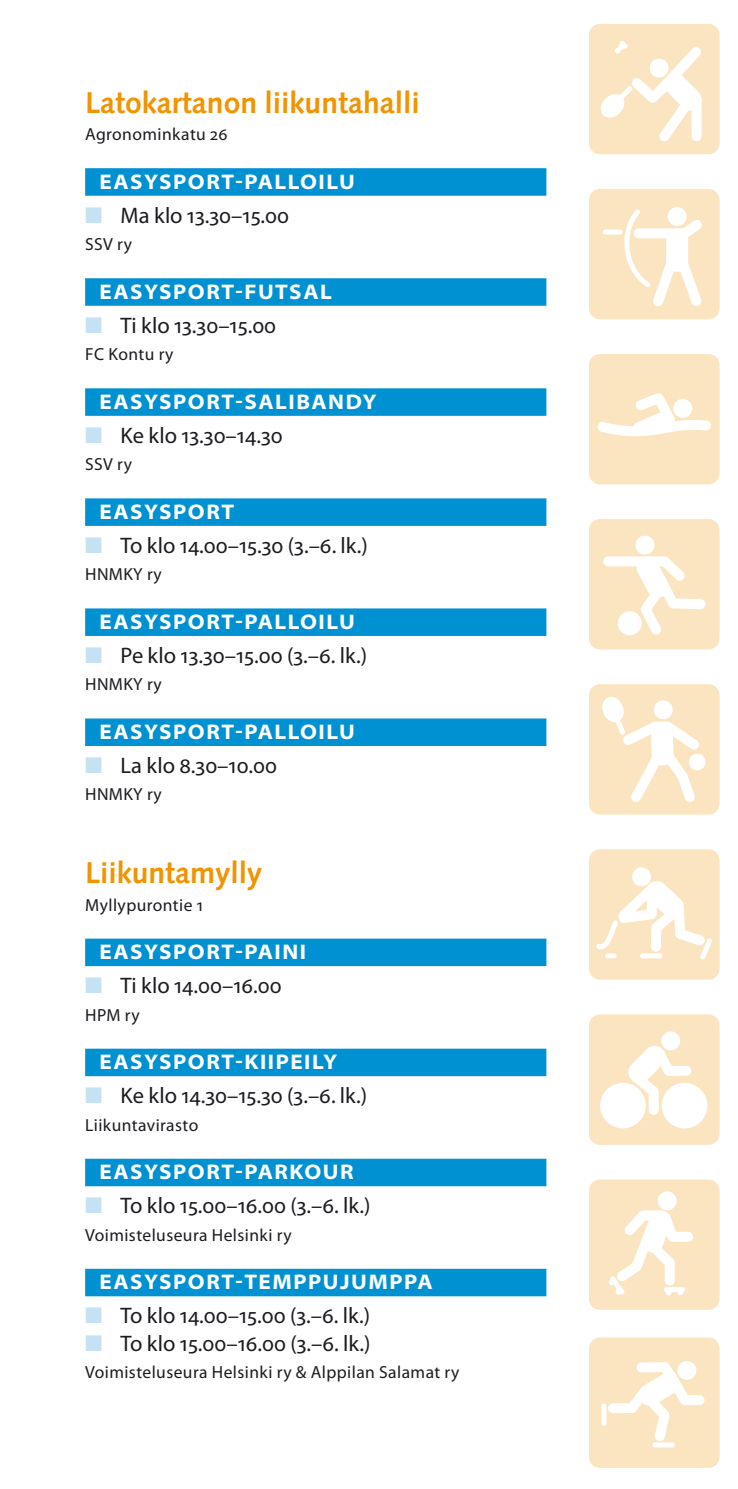
<style>
.page{position:relative;width:738px;height:1489px;background:#fff}
.page>*{position:absolute;margin:0;border:0;box-sizing:border-box;transform-origin:0 0}
.t1{font:700 30px "Syntax LT Std";color:#f29300}
.t2{font:22.5px "Myriad Pro";color:#1b1c20}
.t3{font:700 semi-expanded 21.25px "Myriad Pro";letter-spacing:.07em;color:#fff}
.t4{font:17.5px "Myriad Pro";letter-spacing:.025em;color:#1b1c20}
.s1{color:#c5e2f5}
</style>
<div class="page">
<div style="left:588px;top:1014px;width:131px;height:130px;background:#fbe4c0;border-radius:11px"></div>
<div style="left:660px;top:1031px;width:19px;height:19px;background:#fff;border-radius:50%"></div>
<svg style="left:628px;top:1044px;width:62px;height:70px"></svg>
<div style="left:599px;top:1082px;width:46px;height:46px;background:#fff;border-radius:50%"></div>
<div style="left:661px;top:1082px;width:45px;height:46px;background:#fff;border-radius:50%"></div>
<div style="left:588px;top:354px;width:131px;height:130px;background:#fbe4c0;border-radius:11px"></div>
<svg style="left:597px;top:393px;width:113px;height:43px"></svg>
<div style="left:588px;top:189px;width:131px;height:130px;background:#fbe4c0;border-radius:11px"></div>
<svg style="left:667px;top:207px;width:19px;height:19px"></svg>
<div style="left:602px;top:230px;width:20px;height:5px;background:#fff;border-radius:2px"></div>
<svg style="left:622px;top:209px;width:80px;height:98px"></svg>
<div style="left:588px;top:849px;width:131px;height:130px;background:#fbe4c0;border-radius:11px"></div>
<svg style="left:596px;top:867px;width:115px;height:92px"></svg>
<div style="left:588px;top:1179px;width:131px;height:130px;background:#fbe4c0;border-radius:11px"></div>
<svg style="left:608px;top:1191px;width:84px;height:104px"></svg>
<div style="left:588px;top:1337px;width:131px;height:130px;background:#fbe4c0;border-radius:11px"></div>
<svg style="left:608px;top:1361px;width:96px;height:80px"></svg>
<div style="left:652px;top:1442px;width:22px;height:5px;background:#fff;border-radius:2px"></div>
<div style="left:601px;top:1403px;width:5px;height:22px;background:#fff;border-radius:2px"></div>
<div style="left:588px;top:519px;width:131px;height:130px;background:#fbe4c0;border-radius:11px"></div>
<svg style="left:603px;top:535px;width:102px;height:100px"></svg>
<div style="left:588px;top:684px;width:131px;height:130px;background:#fbe4c0;border-radius:11px"></div>
<svg style="left:602px;top:697px;width:103px;height:105px"></svg>
<div style="left:588px;top:24px;width:131px;height:130px;background:#fbe4c0;border-radius:11px"></div>
<svg style="left:600px;top:40px;width:102px;height:102px"></svg>
<div style="left:85px;top:168px;width:461px;height:28px;background:#0091d3"></div>
<div style="left:85px;top:278px;width:461px;height:28px;background:#0091d3"></div>
<div style="left:85px;top:388px;width:461px;height:28px;background:#0091d3"></div>
<div style="left:85px;top:498px;width:461px;height:28px;background:#0091d3"></div>
<div style="left:85px;top:608px;width:461px;height:28px;background:#0091d3"></div>
<div style="left:85px;top:718px;width:461px;height:28px;background:#0091d3"></div>
<div style="left:85px;top:938px;width:461px;height:28px;background:#0091d3"></div>
<div style="left:85px;top:1048px;width:461px;height:28px;background:#0091d3"></div>
<div style="left:85px;top:1158px;width:461px;height:28px;background:#0091d3"></div>
<div style="left:85px;top:1268px;width:461px;height:28px;background:#0091d3"></div>
<h1 class="t1" style="left:85px;top:85px;width:336px">Latokartanon liikuntahalli</h1>
<p class="t4" style="left:85px;top:125px;width:144px">Agronominkatu 26</p>
<p class="t3" style="left:99px;top:170px;width:256px">EASYSPORT-PALLOILU</p>
<p class="t2" style="left:85px;top:203px;width:205px"><span class="s1">■</span> Ma klo 13.30–15.00</p>
<p class="t4" style="left:85px;top:235px;width:48px">SSV ry</p>
<p class="t3" style="left:99px;top:280px;width:234px">EASYSPORT-FUTSAL</p>
<p class="t2" style="left:85px;top:313px;width:192px"><span class="s1">■</span> Ti klo 13.30–15.00</p>
<p class="t4" style="left:85px;top:345px;width:90px">FC Kontu ry</p>
<p class="t3" style="left:99px;top:390px;width:278px">EASYSPORT-SALIBANDY</p>
<p class="t2" style="left:85px;top:423px;width:199px"><span class="s1">■</span> Ke klo 13.30–14.30</p>
<p class="t4" style="left:85px;top:455px;width:48px">SSV ry</p>
<p class="t3" style="left:99px;top:500px;width:136px">EASYSPORT</p>
<p class="t2" style="left:85px;top:533px;width:284px"><span class="s1">■</span> To klo 14.00–15.30 (3.–6. lk.)</p>
<p class="t4" style="left:85px;top:565px;width:78px">HNMKY ry</p>
<p class="t3" style="left:99px;top:610px;width:256px">EASYSPORT-PALLOILU</p>
<p class="t2" style="left:85px;top:643px;width:283px"><span class="s1">■</span> Pe klo 13.30–15.00 (3.–6. lk.)</p>
<p class="t4" style="left:85px;top:675px;width:78px">HNMKY ry</p>
<p class="t3" style="left:99px;top:720px;width:256px">EASYSPORT-PALLOILU</p>
<p class="t2" style="left:85px;top:753px;width:193px"><span class="s1">■</span> La klo 8.30–10.00</p>
<p class="t4" style="left:85px;top:785px;width:78px">HNMKY ry</p>
<h1 class="t1" style="left:85px;top:855px;width:178px">Liikuntamylly</h1>
<p class="t4" style="left:85px;top:895px;width:119px">Myllypurontie 1</p>
<p class="t3" style="left:99px;top:940px;width:208px">EASYSPORT-PAINI</p>
<p class="t2" style="left:85px;top:973px;width:198px"><span class="s1">■</span> Ti klo 14.00–16.00</p>
<p class="t4" style="left:85px;top:1005px;width:56px">HPM ry</p>
<p class="t3" style="left:99px;top:1050px;width:239px">EASYSPORT-KIIPEILY</p>
<p class="t2" style="left:85px;top:1083px;width:283px"><span class="s1">■</span> Ke klo 14.30–15.30 (3.–6. lk.)</p>
<p class="t4" style="left:85px;top:1115px;width:115px">Liikuntavirasto</p>
<p class="t3" style="left:99px;top:1160px;width:255px">EASYSPORT-PARKOUR</p>
<p class="t2" style="left:85px;top:1193px;width:286px"><span class="s1">■</span> To klo 15.00–16.00 (3.–6. lk.)</p>
<p class="t4" style="left:85px;top:1225px;width:208px">Voimisteluseura Helsinki ry</p>
<p class="t3" style="left:99px;top:1270px;width:334px">EASYSPORT-TEMPPUJUMPPA</p>
<p class="t2" style="left:85px;top:1303px;width:286px"><span class="s1">■</span> To klo 14.00–15.00 (3.–6. lk.)</p>
<p class="t2" style="left:85px;top:1330px;width:286px"><span class="s1">■</span> To klo 15.00–16.00 (3.–6. lk.)</p>
<p class="t4" style="left:85px;top:1362px;width:375px">Voimisteluseura Helsinki ry &amp; Alppilan Salamat ry</p>
</div>
